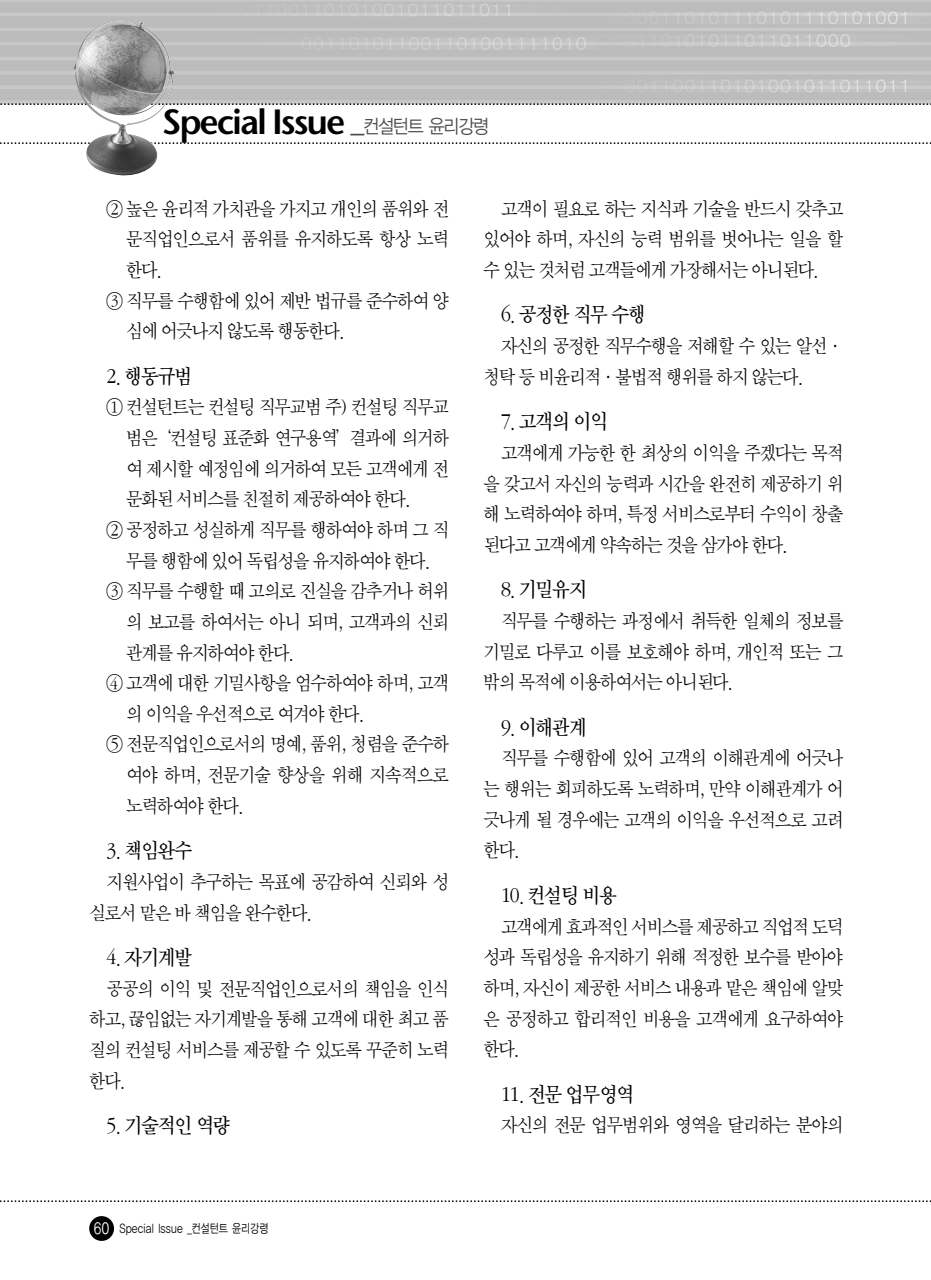
<style>
.page{position:relative;width:931px;height:1280px;background:#fff}
.page>*{position:absolute;margin:0;border:0;box-sizing:border-box;transform-origin:0 0}
.t1{font:35px "Stone Sans ITCTT Semi";letter-spacing:-.06em;color:#000}
.t2{font:21.88px "Sand Tm";letter-spacing:-.05em;color:#000;scale:.9 1}
.t3{font:20.12px/30.6px "Sand Sm";letter-spacing:-.045em;color:#000;text-align:justify;scale:.9 1}
.t4{font:12.25px "YGO12";letter-spacing:-.055em;color:#000;scale:.8 1}
.s1{font-family:"YGO12";font-size:28px;color:#4d4d4d}
.s2{font-family:"YGO12";font-size:19.25px;color:#4d4d4d}
.s3{font-size:15.75px;color:#fff}
</style>
<div class="page">
<div style="left:89px;top:1215px;width:25px;height:25px;background:#000;border-radius:50%"></div>
<img style="left:0;top:0;width:931px;height:103px">
<svg style="left:0;top:103px;width:931px;height:2px;background:#959595"></svg>
<svg style="left:0;top:142px;width:931px;height:2px"></svg>
<img style="left:74px;top:17px;width:101px;height:159px">
<svg style="left:0;top:1200px;width:931px;height:1px"></svg>
<h1 class="t1" style="left:163px;top:109px;width:329px">Special Issue <span class="s1">_</span><span class="s2">컨설턴트 윤리강령</span></h1>
<p class="t3" style="left:107px;top:194px;width:382px">② 높은 윤리적 가치관을 가지고 개인의 품위와 전</p>
<p class="t3" style="left:126px;top:225px;width:360px">문직업인으로서 품위를 유지하도록 항상 노력</p>
<p class="t3" style="left:126px;top:256px;width:42px">한다.</p>
<p class="t3" style="left:107px;top:286px;width:382px">③ 직무를 수행함에 있어 제반 법규를 준수하여 양</p>
<p class="t3" style="left:126px;top:317px;width:245px">심에 어긋나지 않도록 행동한다.</p>
<p class="t2" style="left:107px;top:366px;width:97px">2. 행동규범</p>
<p class="t3" style="left:107px;top:393px;width:382px">① 컨설턴트는 컨설팅 직무교범 주) 컨설팅 직무교</p>
<p class="t3" style="left:126px;top:424px;width:360px">범은‘컨설팅 표준화 연구용역’결과에 의거하</p>
<p class="t3" style="left:126px;top:454px;width:360px">여 제시할 예정임에 의거하여 모든 고객에게 전</p>
<p class="t3" style="left:126px;top:485px;width:318px">문화된 서비스를 친절히 제공하여야 한다.</p>
<p class="t3" style="left:107px;top:516px;width:382px">② 공정하고 성실하게 직무를 행하여야 하며 그 직</p>
<p class="t3" style="left:126px;top:546px;width:340px">무를 행함에 있어 독립성을 유지하여야 한다.</p>
<p class="t3" style="left:107px;top:577px;width:382px">③ 직무를 수행할 때 고의로 진실을 감추거나 허위</p>
<p class="t3" style="left:126px;top:607px;width:360px">의 보고를 하여서는 아니 되며, 고객과의 신뢰</p>
<p class="t3" style="left:126px;top:638px;width:189px">관계를 유지하여야 한다.</p>
<p class="t3" style="left:107px;top:669px;width:382px">④ 고객에 대한 기밀사항을 엄수하여야 하며, 고객</p>
<p class="t3" style="left:126px;top:699px;width:267px">의 이익을 우선적으로 여겨야 한다.</p>
<p class="t3" style="left:107px;top:730px;width:382px">⑤ 전문직업인으로서의 명예, 품위, 청렴을 준수하</p>
<p class="t3" style="left:126px;top:760px;width:360px">여야 하며, 전문기술 향상을 위해 지속적으로</p>
<p class="t3" style="left:126px;top:791px;width:133px">노력하여야 한다.</p>
<p class="t2" style="left:107px;top:840px;width:97px">3. 책임완수</p>
<p class="t3" style="left:89px;top:867px;width:401px;text-indent:17px">지원사업이 추구하는 목표에 공감하여 신뢰와 성 실로서 맡은 바 책임을 완수한다.</p>
<p class="t2" style="left:107px;top:947px;width:97px">4. 자기계발</p>
<p class="t3" style="left:89px;top:974px;width:401px;text-indent:17px">공공의 이익 및 전문직업인으로서의 책임을 인식 하고, 끊임없는 자기계발을 통해 고객에 대한 최고 품 질의 컨설팅 서비스를 제공할 수 있도록 꾸준히 노력 한다.</p>
<p class="t2" style="left:107px;top:1115px;width:139px">5. 기술적인 역량</p>
<p class="t3" style="left:484px;top:194px;width:401px;text-indent:17px">고객이 필요로 하는 지식과 기술을 반드시 갖추고 있어야 하며, 자신의 능력 범위를 벗어나는 일을 할 수 있는 것처럼 고객들에게 가장해서는 아니된다.</p>
<p class="t2" style="left:501px;top:305px;width:163px">6. 공정한 직무 수행</p>
<p class="t3" style="left:484px;top:332px;width:401px;text-indent:17px">자신의 공정한 직무수행을 저해할 수 있는 알선· 청탁 등 비윤리적·불법적 행위를 하지 않는다.</p>
<p class="t2" style="left:501px;top:412px;width:120px">7. 고객의 이익</p>
<p class="t3" style="left:484px;top:439px;width:401px;text-indent:17px">고객에게 가능한 한 최상의 이익을 주겠다는 목적 을 갖고서 자신의 능력과 시간을 완전히 제공하기 위 해 노력하여야 하며, 특정 서비스로부터 수익이 창출 된다고 고객에게 약속하는 것을 삼가야 한다.</p>
<p class="t2" style="left:501px;top:580px;width:97px">8. 기밀유지</p>
<p class="t3" style="left:484px;top:607px;width:401px;text-indent:17px">직무를 수행하는 과정에서 취득한 일체의 정보를 기밀로 다루고 이를 보호해야 하며, 개인적 또는 그 밖의 목적에 이용하여서는 아니된다.</p>
<p class="t2" style="left:501px;top:717px;width:97px">9. 이해관계</p>
<p class="t3" style="left:484px;top:744px;width:401px;text-indent:17px">직무를 수행함에 있어 고객의 이해관계에 어긋나 는 행위는 회피하도록 노력하며, 만약 이해관계가 어 긋나게 될 경우에는 고객의 이익을 우선적으로 고려 한다.</p>
<p class="t2" style="left:501px;top:885px;width:130px">10. 컨설팅 비용</p>
<p class="t3" style="left:484px;top:912px;width:401px;text-indent:17px">고객에게 효과적인 서비스를 제공하고 직업적 도덕 성과 독립성을 유지하기 위해 적정한 보수를 받아야 하며, 자신이 제공한 서비스 내용과 맡은 책임에 알맞 은 공정하고 합리적인 비용을 고객에게 요구하여야 한다.</p>
<p class="t2" style="left:501px;top:1084px;width:149px">11. 전문 업무영역</p>
<p class="t3" style="left:501px;top:1111px;width:382px">자신의 전문 업무범위와 영역을 달리하는 분야의</p>
<p class="t4" style="left:93px;top:1222px;width:221px"><span class="s3">60</span> Special Issue _컨설턴트 윤리강령</p>
</div>
